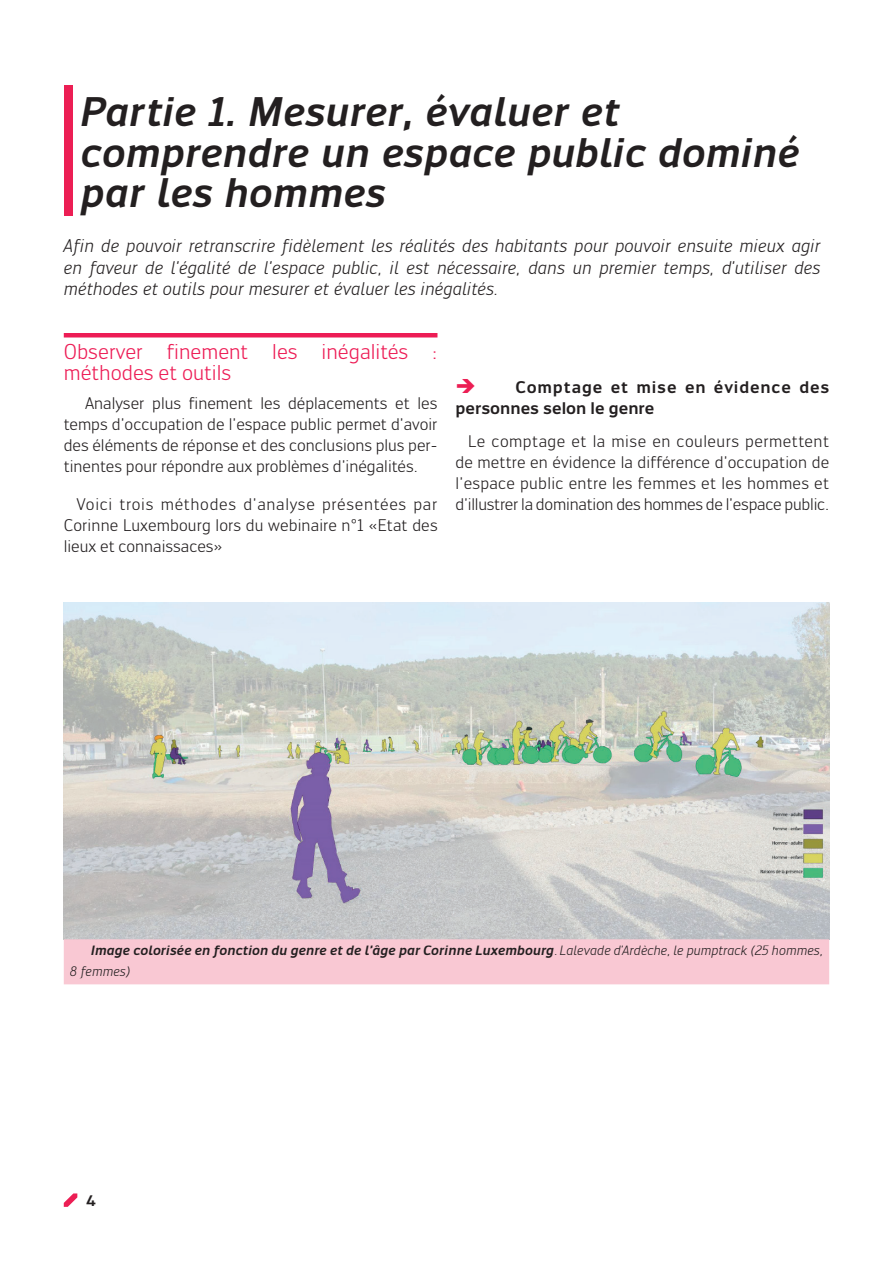
<style>
.page{position:relative;width:893px;height:1263px;background:#fff}
.page>*{position:absolute;margin:0;border:0;box-sizing:border-box;transform-origin:0 0}
.Titre_grandes_parties{font:italic 700 40.5px/40.5px "Engel New Sans PRO";color:#231f20}
.Titre_framboise{font:21px/21px "Engel New Sans PRO";color:#ed1c55}
.introduction{font:italic 18px/21.6px "Engel New Sans PRO";color:#231f20;text-align:justify}
.Texte_courant{font:16.5px/21px "Engel New Sans PRO";color:#231f20;text-align:justify}
.Texte_courant-2{font:700 16.5px/21px "Engel New Sans PRO";letter-spacing:.05em;color:#231f20}
.t1{font:700 15px "Engel New Sans PRO";color:#231f20}
.t2{font:italic 700 13.5px/21px "Engel New Sans PRO";color:#231f20}
.s1{color:#ec1e54}
.s2{font-weight:400;font-style:normal}
.s3{font-weight:400}
</style>
<div class="page">
<svg style="left:64px;top:1193px;width:13px;height:14px"></svg>
<hr style="left:64px;top:333px;width:373px;height:4px;background:#ed1c55">
<div style="left:64px;top:85px;width:8px;height:131px;background:#ec1e54"></div>
<img style="left:64px;top:602px;width:765px;height:337px">
<div style="left:67px;top:942px;width:759px;height:39px;background:#f9c8d3"></div>
<div style="left:64px;top:939px;width:765px;height:45px;border:6px solid #f9c8d3"></div>
<p class="Titre_grandes_parties" style="left:81px;top:92px;width:721px">Partie 1. Mesurer, évaluer et comprendre un espace public dominé par les hommes</p>
<p class="introduction" style="left:64px;top:235px;width:758px">Afin de pouvoir retranscrire fidèlement les réalités des habitants pour pouvoir ensuite mieux agir en faveur de l’égalité de l’espace public, il est nécessaire, dans un premier temps, d’utiliser des méthodes et outils pour mesurer et évaluer les inégalités.</p>
<p class="Titre_framboise" style="left:64px;top:341px;width:375px">Observer finement les inégalités : méthodes et outils</p>
<p class="Texte_courant" style="left:64px;top:393px;width:375px;text-indent:21px">Analyser plus finement les déplacements et les temps d’occupation de l’espace public permet d’avoir des éléments de réponse et des conclusions plus per&shy;tinentes pour répondre aux problèmes d’inégalités.</p>
<p class="Texte_courant" style="left:64px;top:494px;width:375px;text-indent:13px">Voici trois méthodes d’analyse présentées par Corinne Luxembourg lors du webinaire n°1 «Etat des lieux et connaissaces»</p>
<p class="Texte_courant-2" style="left:455px;top:376px;width:375px"><span class="s1">➔</span> Comptage et mise en évidence des personnes selon le genre</p>
<p class="Texte_courant" style="left:455px;top:431px;width:375px;text-indent:13px">Le comptage et la mise en couleurs permettent de mettre en évidence la différence d’occupation de l’espace public entre les femmes et les hommes et d’illustrer la domination des hommes de l’espace public.</p>
<p class="t2" style="left:70px;top:940px;width:755px;text-indent:21px">Image colorisée en fonction du genre et de l’âge par Corinne Luxembourg<span class="s2">.</span> <span class="s3">Lalevade d’Ardèche, le pumptrack (25 hommes,<br>8 femmes)</span></p>
<p class="t1" style="left:86px;top:1191px;width:11px">4</p>
</div>
